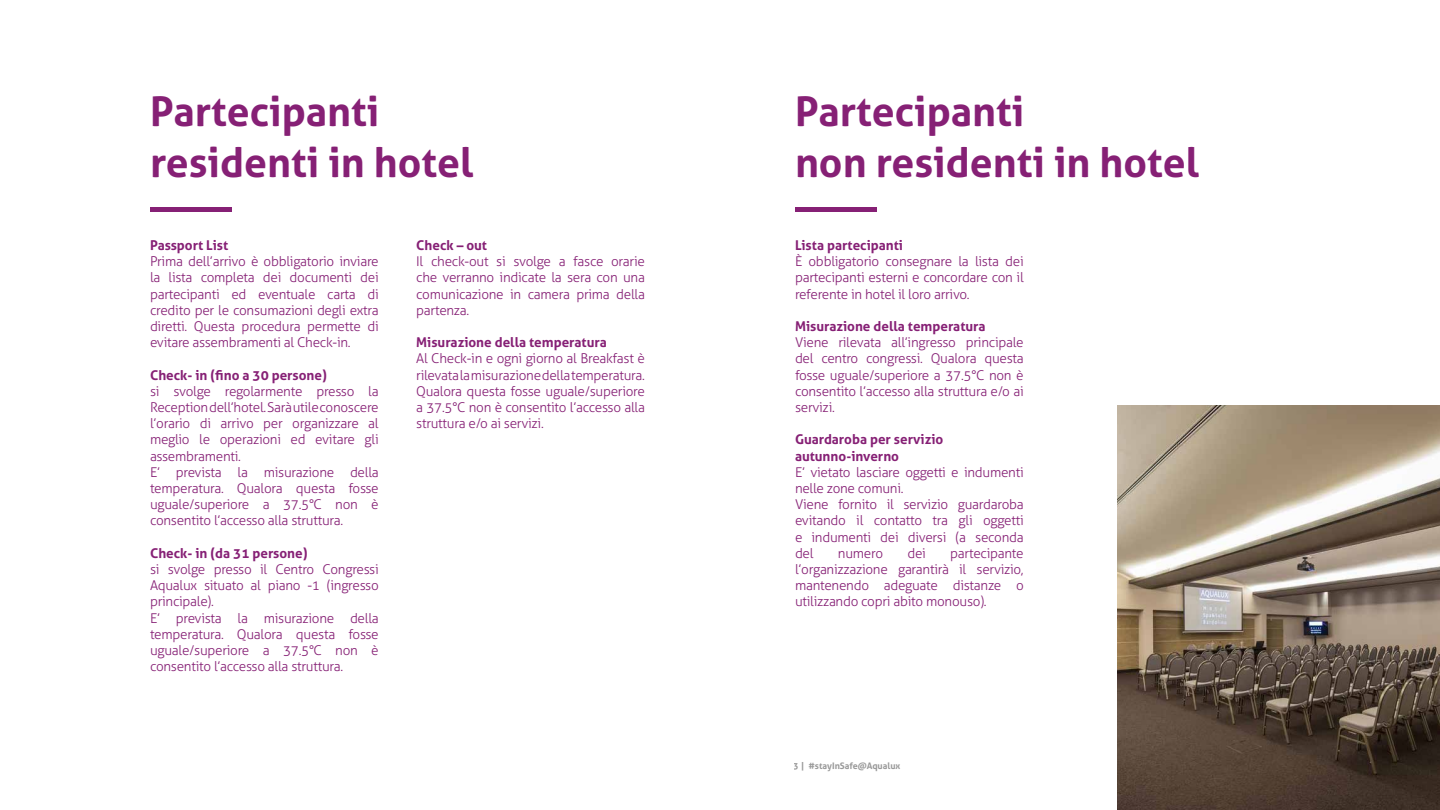
<style>
.page{position:relative;width:1440px;height:810px;background:#fff}
.page>*{position:absolute;margin:0;border:0;box-sizing:border-box;transform-origin:0 0}
.t1{font:700 40.88px/50.9px "Aller";color:#862075}
.t2{font:300 13.5px/16.2px "Aller";letter-spacing:-.02em;color:#862075;text-align:justify}
.t3{font:700 13.5px/16.2px "Aller";color:#862075}
.t4{font:700 9px "Aller";color:#999}
</style>
<div class="page">
<div style="left:150px;top:207px;width:82px;height:5px;background:#862075"></div>
<div style="left:795px;top:207px;width:82px;height:5px;background:#862075"></div>
<img style="left:1118px;top:405px;width:322px;height:405px">
<h1 class="t1" style="left:150px;top:86px;width:325px">Partecipanti residenti in hotel</h1>
<p class="t3" style="left:150px;top:237px;width:80px">Passport List</p>
<p class="t2" style="left:150px;top:253px;width:230px">Prima dell’arrivo è obbligatorio inviare la lista completa dei documenti dei partecipanti ed eventuale carta di credito per le consumazioni degli extra diretti. Questa procedura permette di evitare assembramenti al Check-in.</p>
<p class="t3" style="left:150px;top:367px;width:178px">Check- in (fino a 30 persone)</p>
<p class="t2" style="left:150px;top:383px;width:230px;text-align:left">si svolge regolarmente presso la Reception dell’hotel. Sarà utile conoscere l’orario di arrivo per organizzare al meglio le operazioni ed evitare gli assembramenti.<br>E’ prevista la misurazione della temperatura. Qualora questa fosse uguale/superiore a 37.5°C non è consentito l’accesso alla struttura.</p>
<p class="t3" style="left:150px;top:545px;width:159px">Check- in (da 31 persone)</p>
<p class="t2" style="left:150px;top:561px;width:230px;text-align:left">si svolge presso il Centro Congressi<br>Aqualux situato al piano -1 (ingresso principale).<br>E’ prevista la misurazione della temperatura. Qualora questa fosse uguale/superiore a 37.5°C non è consentito l’accesso alla struttura.</p>
<p class="t3" style="left:416px;top:237px;width:72px">Check – out</p>
<p class="t2" style="left:416px;top:253px;width:230px">Il check-out si svolge a fasce orarie che verranno indicate la sera con una comunicazione in camera prima della partenza.</p>
<p class="t3" style="left:416px;top:334px;width:192px">Misurazione della temperatura</p>
<p class="t2" style="left:416px;top:350px;width:230px">Al Check-in e ogni giorno al Breakfast è rilevata la misurazione della temperatura.<br>Qualora questa fosse uguale/superiore a 37.5°C non è consentito l’accesso alla struttura e/o ai servizi.</p>
<h1 class="t1" style="left:795px;top:86px;width:406px">Partecipanti<br>non residenti in hotel</h1>
<p class="t3" style="left:795px;top:237px;width:110px">Lista partecipanti</p>
<p class="t2" style="left:795px;top:253px;width:230px">È obbligatorio consegnare la lista dei partecipanti esterni e concordare con il referente in hotel il loro arrivo.</p>
<p class="t3" style="left:795px;top:318px;width:192px">Misurazione della temperatura</p>
<p class="t2" style="left:795px;top:334px;width:230px">Viene rilevata all’ingresso principale del centro congressi. Qualora questa fosse uguale/superiore a 37.5°C non è consentito l’accesso alla struttura e/o ai servizi.</p>
<p class="t3" style="left:795px;top:431px;width:150px">Guardaroba per servizio autunno-inverno</p>
<p class="t2" style="left:795px;top:464px;width:230px;text-align:left">E’ vietato lasciare oggetti e indumenti nelle zone comuni.<br>Viene fornito il servizio guardaroba evitando il contatto tra gli oggetti e indumenti dei diversi (a seconda del</p>
<p class="t2" style="left:838px;top:545px;width:47px">numero</p>
<p class="t2" style="left:907px;top:545px;width:20px">dei</p>
<p class="t2" style="left:795px;top:545px;width:230px;text-indent:155px">partecipante l’organizzazione garantirà il servizio, mantenendo adeguate distanze o utilizzando copri abito monouso).</p>
<p class="t4" style="left:794px;top:760px;width:108px">3 | #stayInSafe@Aqualux</p>
</div>
